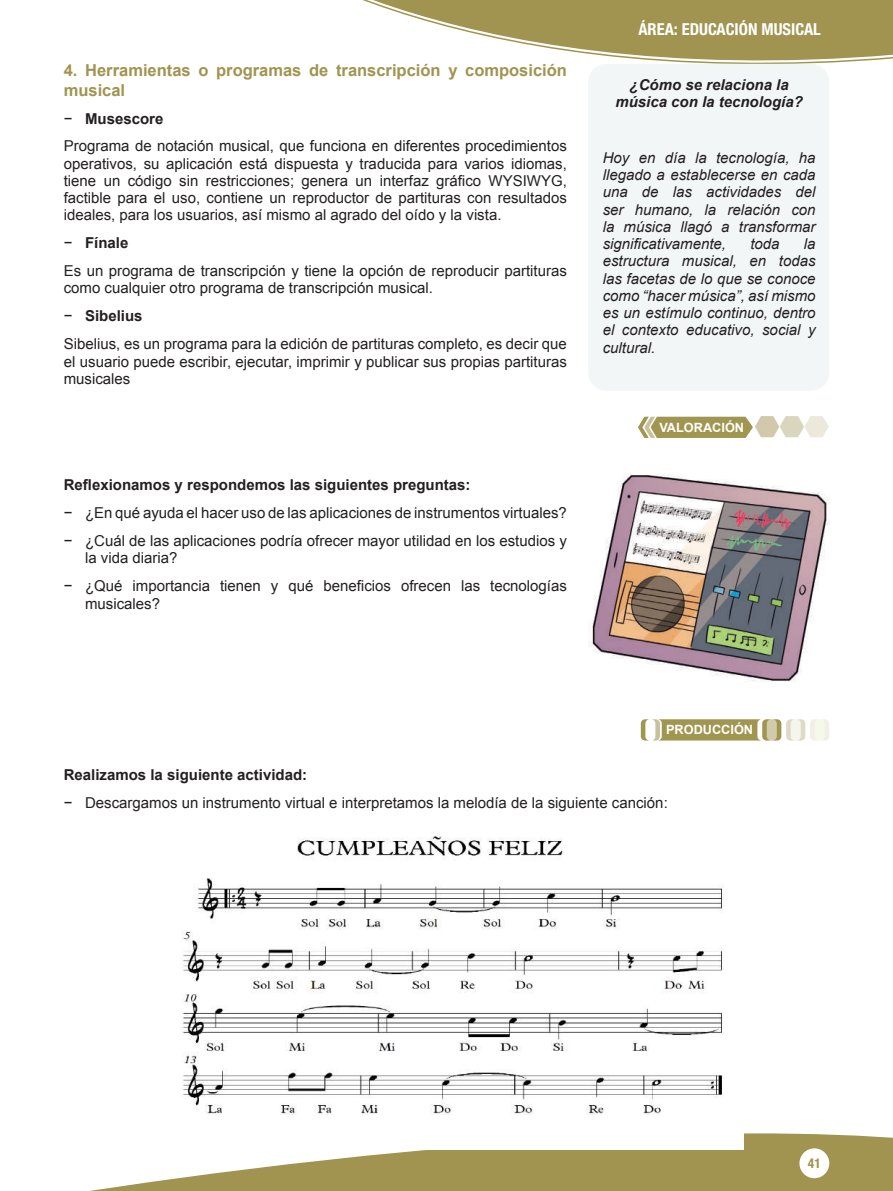
<style>
.page{position:relative;width:893px;height:1191px;background:#fff}
.page>*{position:absolute;margin:0;border:0;box-sizing:border-box;transform-origin:0 0}
.t1{font:700 16.5px/19.8px "Arial";color:#a09450}
.t2{font:700 condensed 16.5px "Helvetica Neue LT Std";color:#fff}
.t3{font:15px/27.9px "Arial";color:#231f20}
.t4{font:italic 15px/17.2px "Arial";color:#231f20;text-align:justify}
.t5{font:700 15px "Arial";color:#231f20}
.t6{font:italic 700 15px/17.2px "Arial";color:#231f20;text-align:center}
.t7{font:700 condensed 13.5px "Helvetica Neue LT Std";color:#a09450}
.t8{font:700 12.75px "Arial";color:#fff}
.s1{font-weight:700}
</style>
<div class="page">
<svg style="left:90px;top:1133px;width:803px;height:58px;fill:#a09450"></svg>
<svg style="left:363px;top:0;width:530px;height:64px;fill:#a09450"></svg>
<div style="left:799px;top:1148px;width:30px;height:30px;background:#fff;border-radius:50%"></div>
<svg style="left:641px;top:719px;width:188px;height:21px;background:#c1bb8d"></svg>
<svg style="left:638px;top:416px;width:191px;height:22px"></svg>
<img style="left:588px;top:474px;width:240px;height:208px">
<div style="left:588px;top:64px;width:241px;height:327px;background:#f3f6f7;border-radius:18px"></div>
<img style="left:147px;top:833px;width:597px;height:316px">
<p class="t1" style="left:64px;top:60px;width:505px">4. Herramientas o programas de transcripción y composición musical</p>
<p class="t3" style="left:64px;top:104px;width:505px">− <span class="s1">Musescore<br></span>Programa de notación musical, que funciona en diferentes procedimientos</p>
<p class="t3" style="left:64px;top:155px;width:505px;line-height:17.2px;text-align:justify">operativos, su aplicación está dispuesta y traducida para varios idiomas, tiene un código sin restricciones; genera un interfaz gráfico WYSIWYG, factible para el uso, contiene un reproductor de partituras con resultados ideales, para los usuarios, así mismo al agrado del oído y la vista.</p>
<p class="t3" style="left:64px;top:229px;width:505px">− <span class="s1">Fínale<br></span>Es un programa de transcripción y tiene la opción de reproducir partituras</p>
<p class="t3" style="left:64px;top:274px;width:505px">como cualquier otro programa de transcripción musical.<br>− <span class="s1">Sibelius<br></span>Sibelius, es un programa para la edición de partituras completo, es decir que</p>
<p class="t3" style="left:64px;top:352px;width:505px;line-height:17.2px">el usuario puede escribir, ejecutar, imprimir y publicar sus propias partituras musicales</p>
<p class="t5" style="left:64px;top:474px;width:408px">Reflexionamos y respondemos las siguientes preguntas:</p>
<p class="t3" style="left:64px;top:499px;width:505px">− ¿En qué ayuda el hacer uso de las aplicaciones de instrumentos virtuales? − ¿Cuál de las aplicaciones podría ofrecer mayor utilidad en los estudios y</p>
<p class="t3" style="left:64px;top:544px;width:505px;text-indent:21px">la vida diaria?<br>− ¿Qué importancia tienen y qué beneficios ofrecen las tecnologías</p>
<p class="t3" style="left:85px;top:589px;width:77px">musicales?</p>
<p class="t2" style="left:638px;top:20px;width:184px">ÁREA: EDUCACIÓN MUSICAL</p>
<p class="t6" style="left:615px;top:76px;width:189px">¿Cómo se relaciona la música con la tecnología?</p>
<p class="t4" style="left:603px;top:149px;width:214px">Hoy en día la tecnología, ha llegado a establecerse en cada una de las actividades del ser humano, la relación con la música llagó a transformar significativamente,</p>
<p class="t4" style="left:603px;top:235px;width:214px;text-indent:201px">la estructura musical, en todas las facetas de lo que se conoce como “hacer música”, así mismo es un estímulo continuo, dentro el contexto educativo, social y cultural.</p>
<p class="t4" style="left:750px;top:235px;width:31px">toda</p>
<p class="t8" style="left:659px;top:418px;width:86px">VALORACIÓN</p>
<p class="t8" style="left:666px;top:721px;width:89px">PRODUCCIÓN</p>
<p class="t5" style="left:64px;top:764px;width:245px">Realizamos la siguiente actividad:</p>
<p class="t3" style="left:64px;top:789px;width:605px">− Descargamos un instrumento virtual e interpretamos la melodía de la siguiente canción:</p>
<p class="t7" style="left:808px;top:1154px;width:14px">41</p>
</div>
